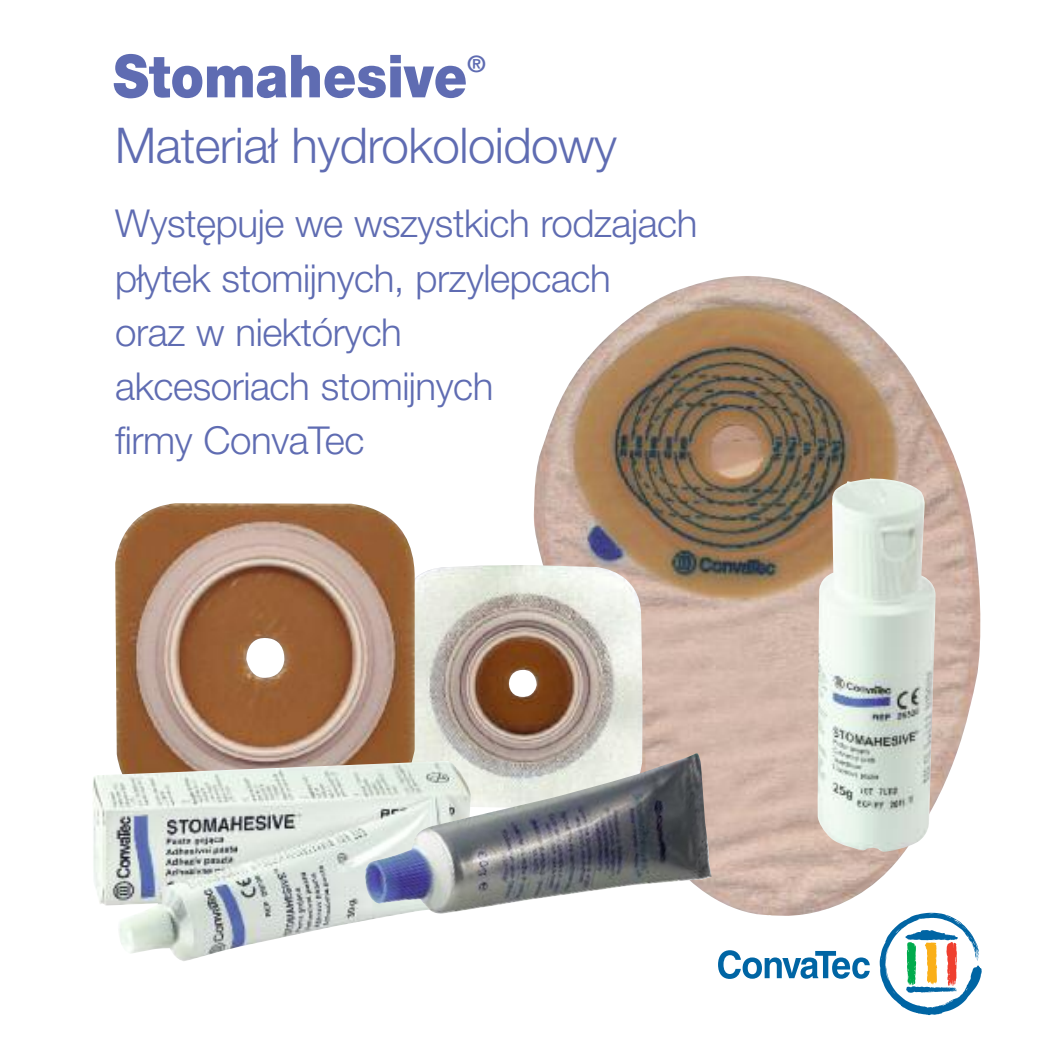
<style>
.page{position:relative;width:1042px;height:1042px;background:#fff}
.page>*{position:absolute;margin:0;border:0;box-sizing:border-box;transform-origin:0 0}
.t1{font:59.32px "Helvetica Neue Black PL";color:#5f6cb2;scale:.9 1}
.t2{font:49.35px "Helvetica Neue Light PL";letter-spacing:-.01em;color:#5f6cb2}
.t3{font:38.5px/54.2px "Helvetica Neue Light PL";letter-spacing:-.01em;color:#5f6cb2}
.t4{font:22.75px "Helvetica Neue Bold PL";color:#5f6cb2}
</style>
<div class="page">
<img style="left:533px;top:276px;width:447px;height:640px">
<img style="left:415px;top:565px;width:227px;height:187px">
<img style="left:115px;top:503px;width:300px;height:257px">
<img style="left:92px;top:760px;width:308px;height:201px">
<img style="left:817px;top:478px;width:118px;height:374px">
<img style="left:364px;top:752px;width:347px;height:162px">
<svg style="left:718px;top:950px;width:152px;height:29px"></svg>
<svg style="left:879px;top:913px;width:102px;height:102px"></svg>
<h1 class="t1" style="left:113px;top:42px;width:395px">Stomahesive</h1>
<p class="t4" style="left:467px;top:51px;width:20px">®</p>
<p class="t2" style="left:115px;top:117px;width:503px">Materiał hydrokoloidowy</p>
<p class="t3" style="left:115px;top:197px;width:584px">Wyst´puje we wszystkich rodzajach płytek stomijnych, przylepcach<br>oraz w niektórych<br>akcesoriach stomijnych<br>firmy ConvaTec</p>
</div>
